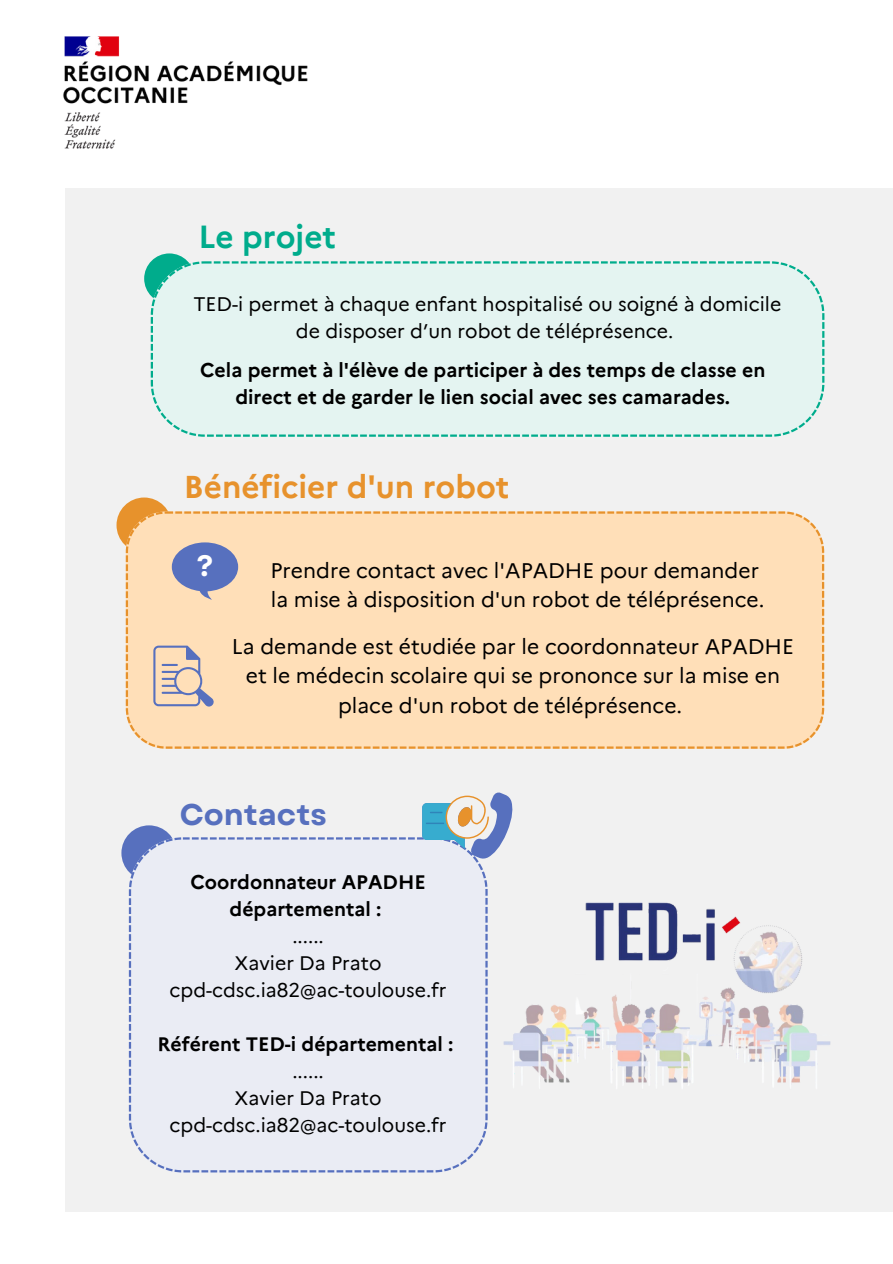
<style>
.page{position:relative;width:893px;height:1264px;background:#fff}
.page>*{position:absolute;margin:0;border:0;box-sizing:border-box;transform-origin:0 0}
.t1{font:700 31.5px "Marianne";color:#e7922c}
.t2{font:700 31.5px "Marianne";color:#00ac8c}
.t3{font:700 30px "Garet";color:#5770be}
.t4{font:700 29.55px "Garet";color:#fff}
.t5{font:21px/29.2px "Marianne";color:#000;text-align:center}
.t6{font:19.5px "Marianne";color:#000}
.t7{font:700 19.5px/27px "Marianne";color:#000;text-align:center}
</style>
<div class="page">
<img style="left:63px;top:36px;width:245px;height:113px">
<div style="left:65px;top:188px;width:827px;height:1024px;background:#f1f1f1"></div>
<div style="left:144px;top:253px;width:50px;height:51px;background:#00ac8c;border-radius:50%"></div>
<div style="left:151px;top:261px;width:673px;height:176px;background:#e4f4f1"></div>
<div style="left:116px;top:497px;width:56px;height:56px;background:#e7922c;border-radius:50%"></div>
<div style="left:126px;top:511px;width:698px;height:237px;background:#ffdfb8"></div>
<div style="left:121px;top:825px;width:56px;height:55px;background:#5770be;border-radius:50%"></div>
<svg style="left:129px;top:837px;width:358px;height:335px"></svg>
<svg style="left:422px;top:792px;width:91px;height:67px"></svg>
<svg style="left:172px;top:542px;width:66px;height:57px;background:#8b92bc"></svg>
<svg style="left:153px;top:645px;width:64px;height:64px;background:#d9c5b9"></svg>
<img style="left:503px;top:902px;width:328px;height:186px">
<p class="t2" style="left:198px;top:217px;width:139px">Le projet</p>
<p class="t6" style="left:193px;top:292px;width:589px">TED-i permet à chaque enfant hospitalisé ou soigné à domicile</p>
<p class="t6" style="left:296px;top:319px;width:379px">de disposer d’un robot de téléprésence.</p>
<p class="t7" style="left:200px;top:356px;width:566px">Cela permet à l'élève de participer à des temps de classe en direct et de garder le lien social avec ses camarades.</p>
<p class="t1" style="left:184px;top:467px;width:327px">Bénéficier d'un robot</p>
<p class="t4" style="left:196px;top:544px;width:19px">?</p>
<p class="t5" style="left:270px;top:555px;width:490px">Prendre contact avec l'APADHE pour demander</p>
<p class="t5" style="left:271px;top:584px;width:495px">la mise à disposition d'un robot de téléprésence.</p>
<p class="t5" style="left:232px;top:632px;width:563px">La demande est étudiée par le coordonnateur APADHE et le médecin scolaire qui se prononce sur la mise en place d'un robot de téléprésence.</p>
<p class="t3" style="left:180px;top:793px;width:148px">Contacts</p>
<p class="t7" style="left:190px;top:868px;width:237px">Coordonnateur APADHE départemental :</p>
<p class="t6" style="left:292px;top:924px;width:33px">......</p>
<p class="t6" style="left:234px;top:951px;width:148px">Xavier Da Prato</p>
<p class="t6" style="left:170px;top:978px;width:278px">cpd-cdsc.ia82@ac-toulouse.fr</p>
<p class="t7" style="left:157px;top:1030px;width:297px">Référent TED-i départemental :</p>
<p class="t6" style="left:292px;top:1059px;width:33px">......</p>
<p class="t6" style="left:234px;top:1086px;width:148px">Xavier Da Prato</p>
<p class="t6" style="left:170px;top:1113px;width:278px">cpd-cdsc.ia82@ac-toulouse.fr</p>
</div>
